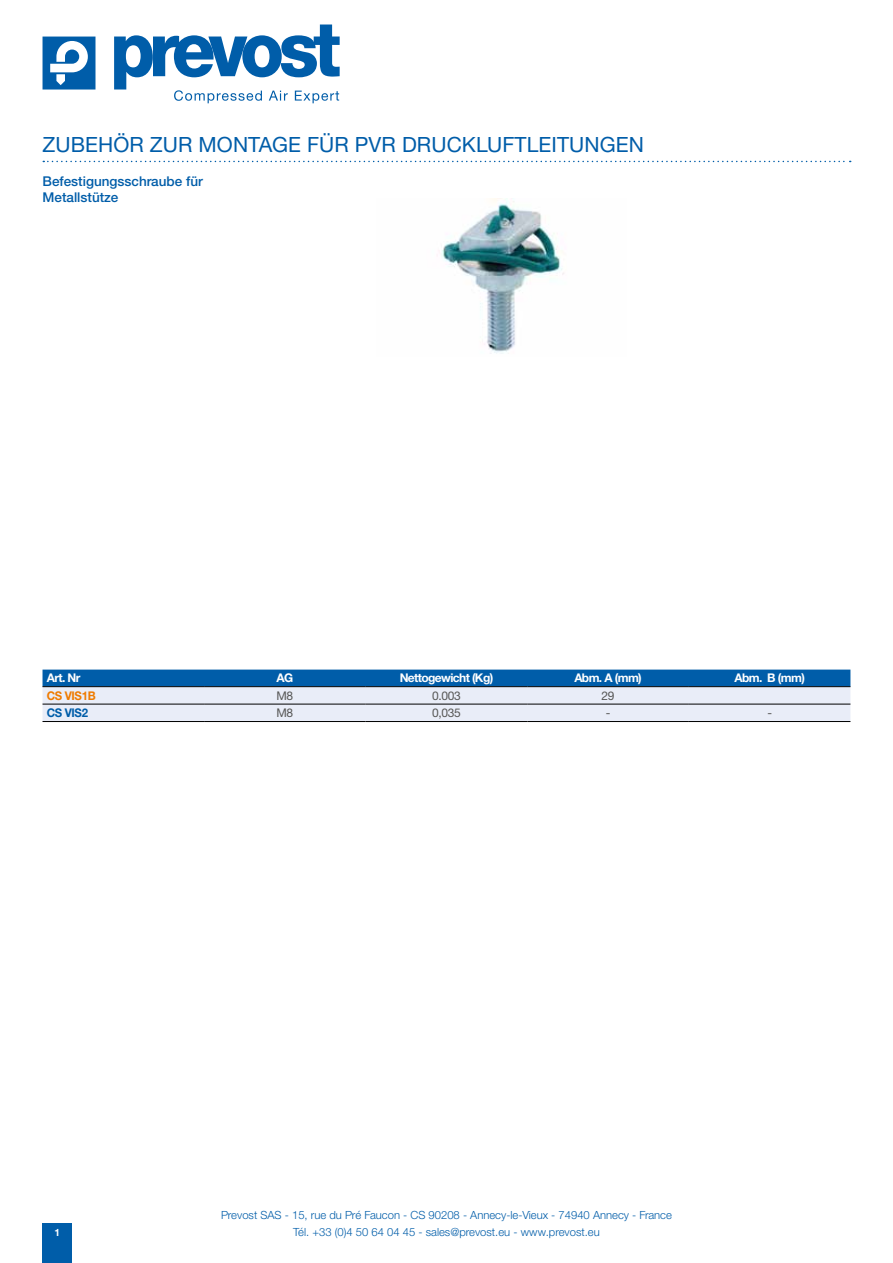
<style>
.page{position:relative;width:893px;height:1263px;background:#fff}
.page>*{position:absolute;margin:0;border:0;box-sizing:border-box;transform-origin:0 0}
.t1{font:21px "Helvetica Neue LTW1 G";letter-spacing:.005em;color:#005da9}
.t2{font:500 13.5px/16.2px "Helvetica Neue LTW1 G";color:#005da9}
.t3{font:700 12px "Helvetica Neue LTW1 G";letter-spacing:-.05em;color:#fff}
.t4{font:12px "Helvetica Neue LTW1 G";letter-spacing:-.03em;color:#575756}
.t5{font:700 12px "Helvetica Neue LTW1 G";letter-spacing:-.03em;color:#ef7b00;scale:.95 1}
.t6{font:700 12px "Helvetica Neue LTW1 G";letter-spacing:-.03em;color:#005da9;scale:.95 1}
.t7{font:300 11.25px "Helvetica Neue LTW1 G";color:#005da9}
.t8{font:700 10.05px "Helvetica Neue LTW1 G";color:#fff}
</style>
<div class="page">
<div style="left:43px;top:1224px;width:29px;height:39px;background:#005da9"></div>
<img style="left:437px;top:198px;width:127px;height:156px">
<svg style="left:43px;top:161px;width:808px;height:1px"></svg>
<svg style="left:43px;top:37px;width:52px;height:53px"></svg>
<svg style="left:114px;top:25px;width:226px;height:78px"></svg>
<svg style="left:43px;top:670px;width:807px;height:51px;background:#9abbdb"></svg>
<hr style="left:43px;top:686px;width:161px;height:1px;background:#000">
<hr style="left:204px;top:686px;width:162px;height:1px;background:#000">
<hr style="left:527px;top:686px;width:162px;height:1px;background:#000">
<hr style="left:689px;top:686px;width:161px;height:1px;background:#000">
<hr style="left:366px;top:686px;width:161px;height:1px;background:#000">
<hr style="left:43px;top:704px;width:161px;height:1px;background:#000">
<hr style="left:204px;top:704px;width:162px;height:1px;background:#000">
<hr style="left:366px;top:704px;width:161px;height:1px;background:#000">
<hr style="left:527px;top:704px;width:162px;height:1px;background:#000">
<hr style="left:689px;top:704px;width:161px;height:1px;background:#000">
<hr style="left:43px;top:721px;width:161px;height:1px;background:#000">
<hr style="left:204px;top:721px;width:162px;height:1px;background:#000">
<hr style="left:366px;top:721px;width:161px;height:1px;background:#000">
<hr style="left:527px;top:721px;width:162px;height:1px;background:#000">
<hr style="left:689px;top:721px;width:161px;height:1px;background:#000">
<h1 class="t1" style="left:43px;top:132px;width:603px">ZUBEHÖR ZUR MONTAGE FÜR PVR DRUCKLUFTLEITUNGEN</h1>
<p class="t2" style="left:43px;top:173px;width:162px">Befestigungsschraube für<br>Metallstütze</p>
<p class="t3" style="left:47px;top:671px;width:35px">Art. Nr</p>
<p class="t3" style="left:277px;top:671px;width:18px">AG</p>
<p class="t3" style="left:400px;top:671px;width:95px">Nettogewicht (Kg)</p>
<p class="t3" style="left:574px;top:671px;width:69px">Abm. A (mm)</p>
<p class="t3" style="left:734px;top:671px;width:72px">Abm. B (mm)</p>
<p class="t5" style="left:47px;top:688px;width:53px">CS VIS1B</p>
<p class="t4" style="left:276px;top:688px;width:18px">M8</p>
<p class="t4" style="left:432px;top:688px;width:30px">0.003</p>
<p class="t4" style="left:602px;top:688px;width:14px">29</p>
<p class="t6" style="left:47px;top:705px;width:45px">CS VIS2</p>
<p class="t4" style="left:276px;top:705px;width:18px">M8</p>
<p class="t4" style="left:432px;top:705px;width:30px">0,035</p>
<p class="t4" style="left:606px;top:705px;width:6px">-</p>
<p class="t4" style="left:767px;top:705px;width:6px">-</p>
<p class="t7" style="left:221px;top:1208px;width:452px">Prevost SAS - 15, rue du Pré Faucon - CS 90208 - Annecy-le-Vieux - 74940 Annecy - France</p>
<p class="t8" style="left:55px;top:1226px;width:7px">1</p>
<p class="t7" style="left:293px;top:1224px;width:308px">Tél. +33 (0)4 50 64 04 45 - sales@prevost.eu - www.prevost.eu</p>
</div>
